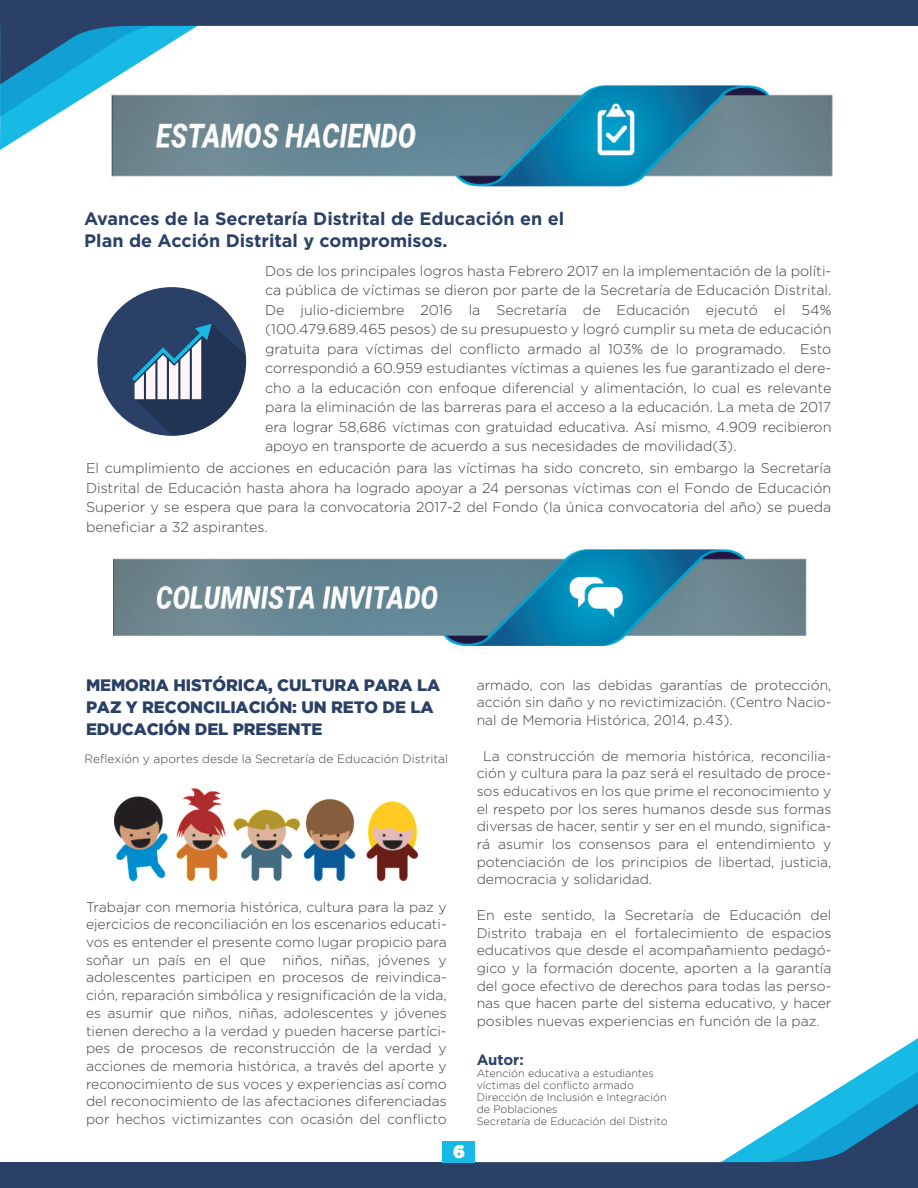
<style>
.page{position:relative;width:918px;height:1188px;background:#fff}
.page>*{position:absolute;margin:0;border:0;box-sizing:border-box;transform-origin:0 0}
.t1{font:700 18px/21px "Gotham";color:#2a4066}
.t2{font:18px "Gotham Ultra";color:#fff}
.t3{font:900 16.5px/22px "Gotham";letter-spacing:-.005em;color:#2a4066}
.t4{font:700 14.85px "Gotham";letter-spacing:-.005em;color:#2a4066}
.t5{font:300 14.25px/19.5px "Gotham";color:#3e3e3f;text-align:justify}
.t6{font:300 13.95px/17.7px "Gotham";color:#3e3e3f;text-align:justify}
.t7{font:300 12px "Gotham";color:#3e3e3f}
.t8{font:300 10.8px/12px "Gotham";color:#3e3e3f}
</style>
<div class="page">
<svg style="left:0;top:0;width:442px;height:150px"></svg>
<div style="left:442px;top:0;width:476px;height:26px;background:#2a4066"></div>
<svg style="left:477px;top:1038px;width:441px;height:150px"></svg>
<div style="left:0;top:1162px;width:477px;height:26px;background:#2a4066"></div>
<div style="left:97px;top:287px;width:149px;height:149px;background:#2a4066;border-radius:50%"></div>
<svg style="left:132px;top:324px;width:114px;height:112px"></svg>
<img style="left:113px;top:549px;width:694px;height:98px">
<img style="left:114px;top:788px;width:304px;height:94px">
<img style="left:112px;top:81px;width:721px;height:106px">
<div style="left:442px;top:1141px;width:33px;height:21px;background:#17bae4"></div>
<p class="t1" style="left:84px;top:208px;width:481px">Avances de la Secretaría Distrital de Educación en el<br>Plan de Acción Distrital y compromisos.</p>
<p class="t5" style="left:265px;top:261px;width:568px">Dos de los principales logros hasta Febrero 2017 en la implementación de la políti&shy;ca pública de víctimas se dieron por parte de la Secretaría de Educación Distrital.<br>De julio-diciembre 2016 la Secretaría de Educación ejecutó el 54% (100.479.689.465 pesos) de su presupuesto y logró cumplir su meta de educación gratuita para víctimas del conflicto armado al 103% de lo programado. Esto correspondió a 60.959 estudiantes víctimas a quienes les fue garantizado el dere&shy;cho a la educación con enfoque diferencial y alimentación, lo cual es relevante para la eliminación de las barreras para el acceso a la educación. La meta de 2017 era lograr 58,686 víctimas con gratuidad educativa. Así mismo, 4.909 recibieron apoyo en transporte de acuerdo a sus necesidades de movilidad(3).</p>
<p class="t5" style="left:86px;top:458px;width:747px">El cumplimiento de acciones en educación para las víctimas ha sido concreto, sin embargo la Secretaría Distrital de Educación hasta ahora ha logrado apoyar a 24 personas víctimas con el Fondo de Educación Superior y se espera que para la convocatoria 2017-2 del Fondo (la única convocatoria del año) se pueda beneficiar a 32 aspirantes.</p>
<p class="t3" style="left:86px;top:674px;width:356px">MEMORIA HISTÓRICA, CULTURA PARA LA<br>PAZ Y RECONCILIACIÓN: UN RETO DE LA<br>EDUCACIÓN DEL PRESENTE</p>
<p class="t7" style="left:85px;top:752px;width:365px">Reflexión y aportes desde la Secretaría de Educación Distrital</p>
<p class="t6" style="left:86px;top:898px;width:362px">Trabajar con memoria histórica, cultura para la paz y ejercicios de reconciliación en los escenarios educati&shy;vos es entender el presente como lugar propicio para soñar un país en el que niños, niñas, jóvenes y adolescentes participen en procesos de reivindica&shy;ción, reparación simbólica y resignificación de la vida, es asumir que niños, niñas, adolescentes y jóvenes tienen derecho a la verdad y pueden hacerse partíci&shy;pes de procesos de reconstrucción de la verdad y acciones de memoria histórica, a través del aporte y reconocimiento de sus voces y experiencias así como del reconocimiento de las afectaciones diferenciadas por hechos victimizantes con ocasión del conflicto</p>
<p class="t2" style="left:453px;top:1141px;width:13px">6</p>
<p class="t6" style="left:477px;top:676px;width:356px">armado, con las debidas garantías de protección, acción sin daño y no revictimización. (Centro Nacio&shy;nal de Memoria Histórica, 2014, p.43).</p>
<p class="t6" style="left:477px;top:747px;width:356px;text-indent:7px">La construcción de memoria histórica, reconcilia&shy;ción y cultura para la paz será el resultado de proce&shy;sos educativos en los que prime el reconocimiento y el respeto por los seres humanos desde sus formas diversas de hacer, sentir y ser en el mundo, significa&shy;rá asumir los consensos para el entendimiento y potenciación de los principios de libertad, justicia, democracia y solidaridad.</p>
<p class="t6" style="left:477px;top:906px;width:356px">En este sentido, la Secretaría de Educación del Distrito trabaja en el fortalecimiento de espacios educativos que desde el acompañamiento pedagó&shy;gico y la formación docente, aporten a la garantía del goce efectivo de derechos para todas las perso&shy;nas que hacen parte del sistema educativo, y hacer posibles nuevas experiencias en función de la paz.</p>
<p class="t4" style="left:477px;top:1052px;width:49px">Autor:</p>
<p class="t8" style="left:477px;top:1067px;width:193px">Atención educativa a estudiantes víctimas del conflicto armado<br>Dirección de Inclusión e Integración de Poblaciones<br>Secretaría de Educación del Distrito</p>
</div>
